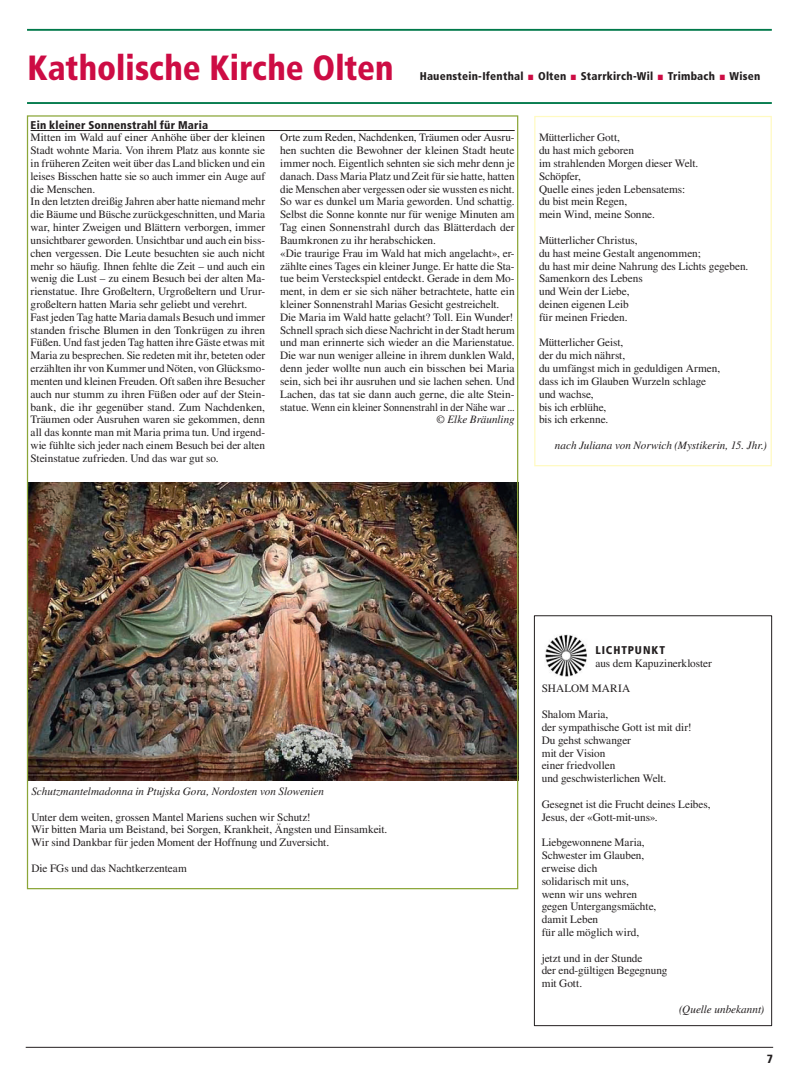
<style>
.page{position:relative;width:798px;height:1081px;background:#fff}
.page>*{position:absolute;margin:0;border:0;box-sizing:border-box;transform-origin:0 0}
.t1{font:900 condensed 35px "Frutiger";color:#cd0c44;scale:.95 1}
.t2{font:900 condensed 11.88px "Frutiger";color:#231f20}
.t3{font:11.25px/12.9px "Times";letter-spacing:-.005em;color:#231f20}
.t4{font:italic 11.25px "Times";color:#231f20}
.t5{font:900 condensed 11.25px "Frutiger";letter-spacing:.02em;color:#231f20}
.t6{font:11.25px "Times";letter-spacing:.02em;color:#231f20}
.t7{font:900 condensed 11.25px "Frutiger";letter-spacing:.075em;color:#231f20}
</style>
<div class="page">
<hr style="left:26px;top:1047px;width:746px;height:1px;background:#231f20">
<hr style="left:27px;top:29px;width:744px;height:2px;background:#00794a">
<hr style="left:27px;top:102px;width:744px;height:2px;background:#00794a">
<div style="left:534px;top:615px;width:237px;height:411px;border:1px solid #231f20"></div>
<img style="left:545px;top:635px;width:42px;height:41px">
<hr style="left:31px;top:130px;width:483px;height:1px;background:#231f20">
<img style="left:29px;top:482px;width:487px;height:298px">
<div style="left:534px;top:116px;width:237px;height:350px;border:1px solid #fffac1"></div>
<h1 class="t1" style="left:28px;top:46px;width:387px">Katholische Kirche Olten</h1>
<p class="t5" style="left:419px;top:69px;width:105px">Hauenstein-Ifenthal</p>
<h1 class="t1" style="left:526px;top:46px;width:11px">.</h1>
<p class="t5" style="left:538px;top:69px;width:30px">Olten</p>
<h1 class="t1" style="left:569px;top:46px;width:11px">.</h1>
<p class="t5" style="left:580px;top:69px;width:74px">Starrkirch-Wil</p>
<h1 class="t1" style="left:656px;top:46px;width:11px">.</h1>
<p class="t5" style="left:667px;top:69px;width:49px">Trimbach</p>
<h1 class="t1" style="left:717px;top:46px;width:11px">.</h1>
<p class="t5" style="left:729px;top:69px;width:32px">Wisen</p>
<p class="t5" style="left:31px;top:118px;width:179px">Ein kleiner Sonnenstrahl für Maria</p>
<p class="t3" style="left:31px;top:131px;width:236px">Mitten im Wald auf einer Anhöhe über der kleinen Stadt wohnte Maria. Von ihrem Platz aus konnte sie in früheren Zeiten weit über das Land blicken und ein leises Bisschen hatte sie so auch immer ein Auge auf die Menschen.<br>In den letzten dreißig Jahren aber hatte niemand mehr die Bäume und Büsche zurückgeschnitten, und Maria war, hinter Zweigen und Blättern verborgen, immer unsichtbarer geworden. Unsichtbar und auch ein biss&shy;chen vergessen. Die Leute besuchten sie auch nicht mehr so häufig. Ihnen fehlte die Zeit – und auch ein wenig die Lust – zu einem Besuch bei der alten Ma&shy;rienstatue. Ihre Großeltern, Urgroßeltern und Urur&shy;großeltern hatten Maria sehr geliebt und verehrt.<br>Fast jeden Tag hatte Maria damals Besuch und immer standen frische Blumen in den Tonkrügen zu ihren Füßen. Und fast jeden Tag hatten ihre Gäste etwas mit Maria zu besprechen. Sie redeten mit ihr, beteten oder erzählten ihr von Kummer und Nöten, von Glücksmo&shy;menten und kleinen Freuden. Oft saßen ihre Besucher auch nur stumm zu ihren Füßen oder auf der Stein&shy;bank, die ihr gegenüber stand. Zum Nachdenken, Träumen oder Ausruhen waren sie gekommen, denn all das konnte man mit Maria prima tun. Und irgend&shy;wie fühlte sich jeder nach einem Besuch bei der alten Steinstatue zufrieden. Und das war gut so.</p>
<p class="t3" style="left:280px;top:131px;width:236px">Orte zum Reden, Nachdenken, Träumen oder Ausru&shy;hen suchten die Bewohner der kleinen Stadt heute immer noch. Eigentlich sehnten sie sich mehr denn je danach. Dass Maria Platz und Zeit für sie hatte, hatten die Menschen aber vergessen oder sie wussten es nicht.<br>So war es dunkel um Maria geworden. Und schattig.<br>Selbst die Sonne konnte nur für wenige Minuten am Tag einen Sonnenstrahl durch das Blätterdach der Baumkronen zu ihr herabschicken.<br>«Die traurige Frau im Wald hat mich angelacht», er&shy;zählte eines Tages ein kleiner Junge. Er hatte die Sta&shy;tue beim Versteckspiel entdeckt. Gerade in dem Mo&shy;ment, in dem er sie sich näher betrachtete, hatte ein kleiner Sonnenstrahl Marias Gesicht gestreichelt.<br>Die Maria im Wald hatte gelacht? Toll. Ein Wunder!<br>Schnell sprach sich diese Nachricht in der Stadt herum und man erinnerte sich wieder an die Marienstatue.<br>Die war nun weniger alleine in ihrem dunklen Wald, denn jeder wollte nun auch ein bisschen bei Maria sein, sich bei ihr ausruhen und sie lachen sehen. Und Lachen, das tat sie dann auch gerne, die alte Stein&shy;statue. Wenn ein kleiner Sonnenstrahl in der Nähe war ...</p>
<p class="t4" style="left:436px;top:413px;width:80px">© Elke Bräunling</p>
<p class="t3" style="left:539px;top:131px;width:161px">Mütterlicher Gott,<br>du hast mich geboren<br>im strahlenden Morgen dieser Welt.<br>Schöpfer,<br>Quelle eines jeden Lebensatems: du bist mein Regen,<br>mein Wind, meine Sonne.</p>
<p class="t3" style="left:539px;top:234px;width:211px">Mütterlicher Christus,<br>du hast meine Gestalt angenommen;<br>du hast mir deine Nahrung des Lichts gegeben.<br>Samenkorn des Lebens<br>und Wein der Liebe,<br>deinen eigenen Leib<br>für meinen Frieden.</p>
<p class="t3" style="left:539px;top:336px;width:182px">Mütterlicher Geist,<br>der du mich nährst,<br>du umfängst mich in geduldigen Armen, dass ich im Glauben Wurzeln schlage und wachse,<br>bis ich erblühe,<br>bis ich erkenne.</p>
<p class="t4" style="left:554px;top:439px;width:214px">nach Juliana von Norwich (Mystikerin, 15. Jhr.)</p>
<p class="t4" style="left:31px;top:785px;width:294px">Schutzmantelmadonna in Ptujska Gora, Nordosten von Slowenien</p>
<p class="t3" style="left:31px;top:810px;width:357px">Unter dem weiten, grossen Mantel Mariens suchen wir Schutz!<br>Wir bitten Maria um Beistand, bei Sorgen, Krankheit, Ängsten und Einsamkeit.<br>Wir sind Dankbar für jeden Moment der Hoffnung und Zuversicht.</p>
<p class="t3" style="left:31px;top:861px;width:157px">Die FGs und das Nachtkerzenteam</p>
<p class="t7" style="left:595px;top:643px;width:71px">LICHTPUNKT</p>
<p class="t3" style="left:595px;top:656px;width:118px">aus dem Kapuzinerkloster</p>
<p class="t6" style="left:541px;top:682px;width:90px">SHALOM MARIA</p>
<p class="t3" style="left:541px;top:708px;width:151px">Shalom Maria,<br>der sympathische Gott ist mit dir!<br>Du gehst schwanger<br>mit der Vision<br>einer friedvollen<br>und geschwisterlichen Welt.</p>
<p class="t3" style="left:541px;top:797px;width:170px">Gesegnet ist die Frucht deines Leibes,<br>Jesus, der «Gott-mit-uns».</p>
<p class="t3" style="left:541px;top:836px;width:116px">Liebgewonnene Maria,<br>Schwester im Glauben, erweise dich<br>solidarisch mit uns,<br>wenn wir uns wehren gegen Untergangsmächte, damit Leben<br>für alle möglich wird,</p>
<p class="t3" style="left:541px;top:951px;width:127px">jetzt und in der Stunde<br>der end-gültigen Begegnung mit Gott.</p>
<p class="t4" style="left:678px;top:1003px;width:87px">(Quelle unbekannt)</p>
<p class="t2" style="left:766px;top:1052px;width:8px">7</p>
<p class="t2" style="left:766px;top:1053px;width:8px">9</p>
</div>
